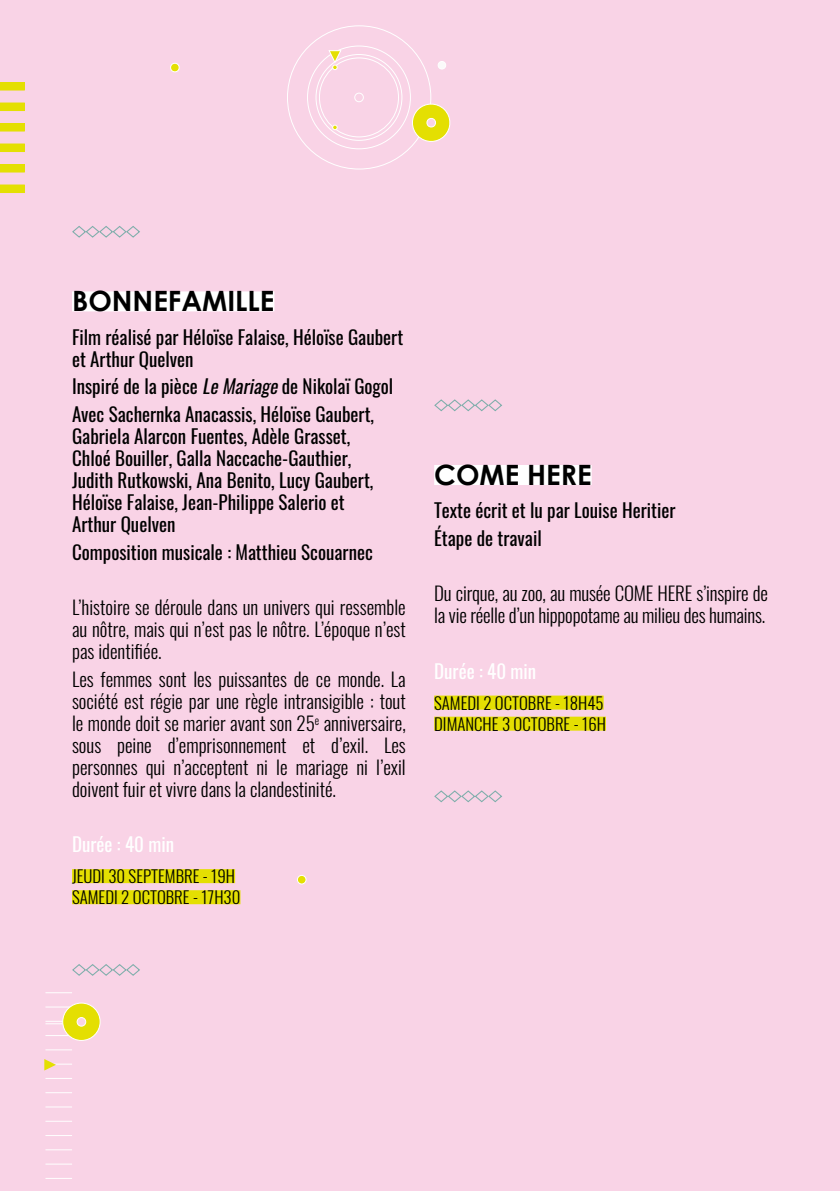
<style>
.page{position:relative;width:840px;height:1191px;background:#fff}
.page>*{position:absolute;margin:0;border:0;box-sizing:border-box;transform-origin:0 0}
.t1{font:700 28px "Century Gothic";color:#000}
.t2{font:300 19px/22px "Oswald";color:#000;text-align:justify}
.t3{font:19px/22px "Oswald";color:#000}
.t4{font:19px "Oswald";color:#fff}
.t5{font:300 16.8px/21px "Oswald";color:#000}
.s1{font-style:italic}
</style>
<div class="page">
<div style="left:0;top:0;width:839px;height:1191px;background:#f9d3e6"></div>
<svg style="left:45px;top:992px;width:17px;height:1px"></svg>
<svg style="left:45px;top:1006px;width:17px;height:1px"></svg>
<svg style="left:45px;top:1021px;width:17px;height:3px"></svg>
<svg style="left:45px;top:1035px;width:17px;height:1px"></svg>
<svg style="left:45px;top:1049px;width:27px;height:1px"></svg>
<svg style="left:45px;top:1078px;width:27px;height:1px"></svg>
<svg style="left:45px;top:1092px;width:27px;height:1px"></svg>
<svg style="left:45px;top:1106px;width:27px;height:1px"></svg>
<svg style="left:45px;top:1121px;width:27px;height:1px"></svg>
<svg style="left:45px;top:1135px;width:27px;height:1px"></svg>
<svg style="left:45px;top:1149px;width:27px;height:1px"></svg>
<svg style="left:46px;top:1163px;width:26px;height:1px"></svg>
<svg style="left:45px;top:1178px;width:27px;height:1px"></svg>
<svg style="left:44px;top:1059px;width:28px;height:11px"></svg>
<svg style="left:0;top:82px;width:25px;height:8px"></svg>
<svg style="left:0;top:123px;width:25px;height:8px"></svg>
<svg style="left:0;top:164px;width:25px;height:8px"></svg>
<svg style="left:0;top:103px;width:25px;height:8px"></svg>
<svg style="left:0;top:144px;width:25px;height:8px"></svg>
<svg style="left:0;top:185px;width:25px;height:8px"></svg>
<div style="left:72px;top:291px;width:202px;height:20px;background:#fff"></div>
<div style="left:72px;top:869px;width:163px;height:14px;background:#e4df02"></div>
<svg style="left:72px;top:226px;width:68px;height:12px"></svg>
<div style="left:434px;top:465px;width:157px;height:20px;background:#fff"></div>
<div style="left:434px;top:695px;width:169px;height:14px;background:#e4df02"></div>
<div style="left:434px;top:716px;width:171px;height:14px;background:#e4df02"></div>
<svg style="left:434px;top:399px;width:68px;height:13px"></svg>
<svg style="left:434px;top:790px;width:68px;height:13px"></svg>
<svg style="left:62px;top:874px;width:244px;height:167px"></svg>
<svg style="left:170px;top:25px;width:281px;height:145px"></svg>
<h1 class="t1" style="left:72px;top:284px;width:204px">BONNEFAMILLE</h1>
<p class="t3" style="left:72px;top:324px;width:332px">Film réalisé par Héloïse Falaise, Héloïse Gaubert et Arthur Quelven</p>
<p class="t3" style="left:72px;top:371px;width:322px;line-height:27.6px">Inspiré de la pièce <span class="s1">LeMariage</span>de Nikolaï Gogol<br>Avec Sachernka Anacassis, Héloïse Gaubert,</p>
<p class="t3" style="left:72px;top:423px;width:303px">Gabriela Alarcon Fuentes, Adèle Grasset, Chloé Bouiller, Galla Naccache-Gauthier, Judith Rutkowski, Ana Benito, Lucy Gaubert, Héloïse Falaise, Jean-Philippe Salerio et Arthur Quelven</p>
<p class="t3" style="left:72px;top:539px;width:302px">Composition musicale : Matthieu Scouarnec</p>
<p class="t2" style="left:72px;top:594px;width:335px">L’histoire se déroule dans un univers qui ressemble au nôtre, mais qui n’est pas le nôtre. L’époque n’est pas identifiée.</p>
<p class="t2" style="left:72px;top:666px;width:335px">Les femmes sont les puissantes de ce monde. La société est régie par une règle intransigible : tout le monde doit se marier avant son 25<sup>e</sup> anniversaire, sous peine d’emprisonnement et d’exil. Les personnes qui n’acceptent ni le mariage ni l’exil doivent fuir et vivre dans la clandestinité.</p>
<p class="t4" style="left:72px;top:827px;width:103px">Durée : 40 min</p>
<p class="t5" style="left:72px;top:864px;width:170px">JEUDI 30 SEPTEMBRE - 19H<br>SAMEDI 2 OCTOBRE - 17H30</p>
<h1 class="t1" style="left:434px;top:457px;width:159px">COME HERE</h1>
<p class="t3" style="left:434px;top:495px;width:243px;line-height:27.6px">Texte écrit et lu par Louise Heritier<br>Étape de travail</p>
<p class="t2" style="left:434px;top:580px;width:335px">Du cirque, au zoo, au musée COME HERE s’inspire de la vie réelle d’un hippopotame au milieu des humains.</p>
<p class="t4" style="left:434px;top:654px;width:103px">Durée : 40 min</p>
<p class="t5" style="left:434px;top:690px;width:173px">SAMEDI 2 OCTOBRE - 18H45<br>DIMANCHE 3 OCTOBRE - 16H</p>
</div>
